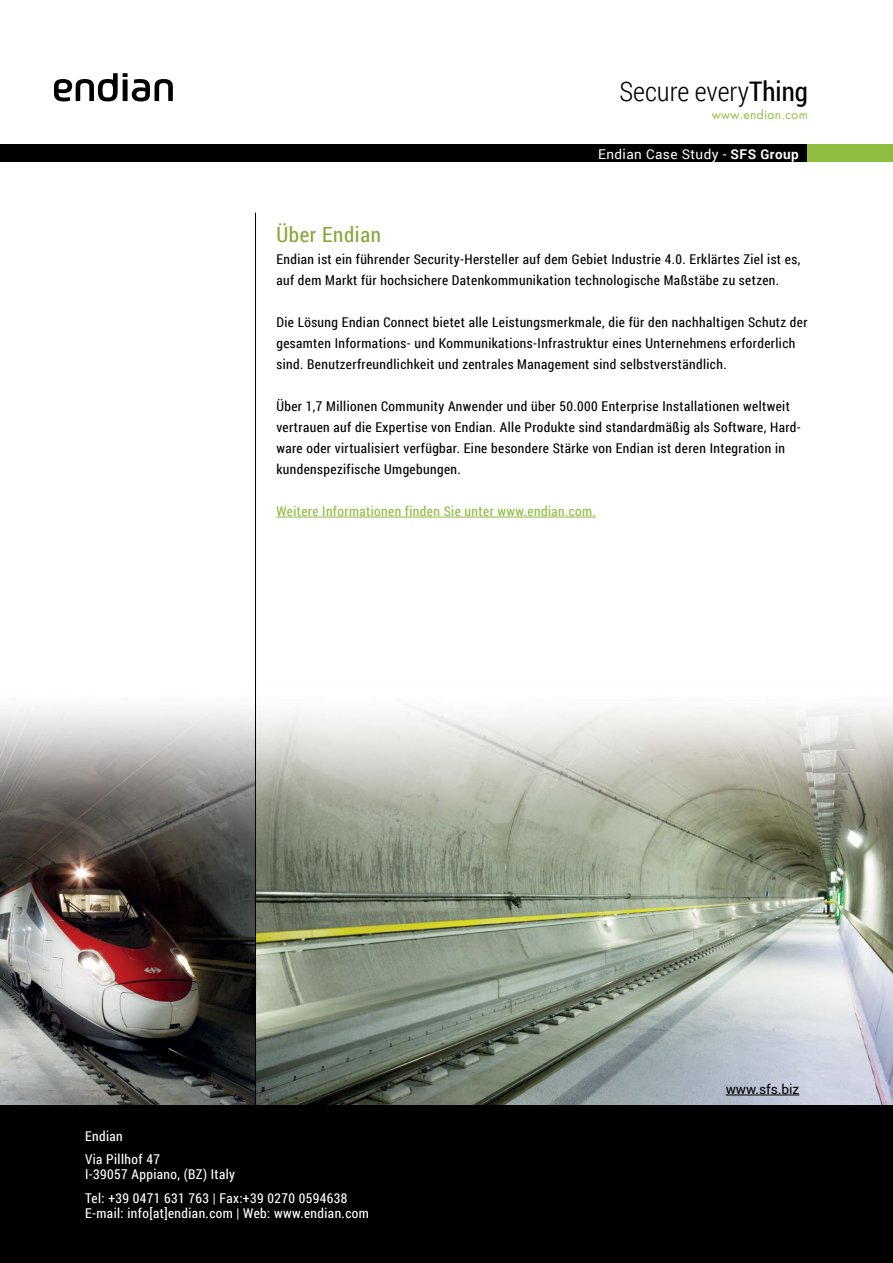
<style>
.page{position:relative;width:893px;height:1263px;background:#fff}
.page>*{position:absolute;margin:0;border:0;box-sizing:border-box;transform-origin:0 0}
.t1{font:300 27px "Roboto Condensed";color:#000}
.t2{font:21px "Roboto Condensed";letter-spacing:.03em;color:#88a73a}
.t3{font:13.5px/21px "Roboto Condensed";letter-spacing:.03em;color:#000}
.t4{font:13.5px/23.5px "Roboto Condensed";letter-spacing:.03em;color:#fff}
.t5{font:13.5px "Roboto Condensed";letter-spacing:.03em;color:#8ebe3f}
.t6{font:13.5px "Roboto";letter-spacing:.03em;color:#fff}
.t7{font:13.5px "Roboto";color:#000}
.t8{font:12px "Futura Std";letter-spacing:.03em;color:#8ebe3f}
.s1{font-weight:400}
.s2{font-weight:700}
</style>
<div class="page">
<div style="left:0;top:144px;width:893px;height:17px;background:#000"></div>
<div style="left:808px;top:144px;width:85px;height:17px;background:#8ebe3f"></div>
<svg style="left:54px;top:73px;width:119px;height:28px"></svg>
<img style="left:0;top:707px;width:893px;height:399px">
<hr style="left:276px;top:517px;width:320px;height:1px;background:#8ebe3f">
<hr style="left:255px;top:213px;width:1px;height:1050px;background:#000">
<div style="left:0;top:1106px;width:893px;height:157px;background:#000"></div>
<hr style="left:726px;top:1095px;width:73px;height:1px;background:#000">
<h1 class="t1" style="left:619px;top:73px;width:190px">Secure every<span class="s1">Thing</span></h1>
<p class="t8" style="left:712px;top:107px;width:98px">www.endian.com</p>
<p class="t6" style="left:598px;top:145px;width:202px">Endian Case Study - <span class="s2">SFS Group</span></p>
<h2 class="t2" style="left:276px;top:220px;width:106px">Über Endian</h2>
<p class="t3" style="left:276px;top:248px;width:525px">Endian ist ein führender Security-Hersteller auf dem Gebiet Industrie 4.0. Erklärtes Ziel ist es, auf dem Markt für hochsichere Datenkommunikation technologische Maßstäbe zu setzen.</p>
<p class="t3" style="left:276px;top:311px;width:533px">Die Lösung Endian Connect bietet alle Leistungsmerkmale, die für den nachhaltigen Schutz der gesamten Informations- und Kommunikations-Infrastruktur eines Unternehmens erforderlich sind. Benutzerfreundlichkeit und zentrales Management sind selbstverständlich.</p>
<p class="t3" style="left:276px;top:395px;width:526px">Über 1,7 Millionen Community Anwender und über 50.000 Enterprise Installationen weltweit vertrauen auf die Expertise von Endian. Alle Produkte sind standardmäßig als Software, Hard&shy;ware oder virtualisiert verfügbar. Eine besondere Stärke von Endian ist deren Integration in kundenspezifische Umgebungen.</p>
<p class="t5" style="left:276px;top:502px;width:321px">Weitere Informationen finden Sie unter www.endian.com.</p>
<p class="t4" style="left:85px;top:1123px;width:76px">Endian<br>Via Pillhof 47</p>
<p class="t4" style="left:85px;top:1162px;width:264px">I-39057 Appiano, (BZ) Italy<br>Tel: +39 0471 631 763 | Fax:+39 0270 0594638</p>
<p class="t4" style="left:85px;top:1200px;width:285px">E-mail: info[at]endian.com | Web: www.endian.com</p>
<p class="t7" style="left:726px;top:1080px;width:75px">www.sfs.biz</p>
</div>
